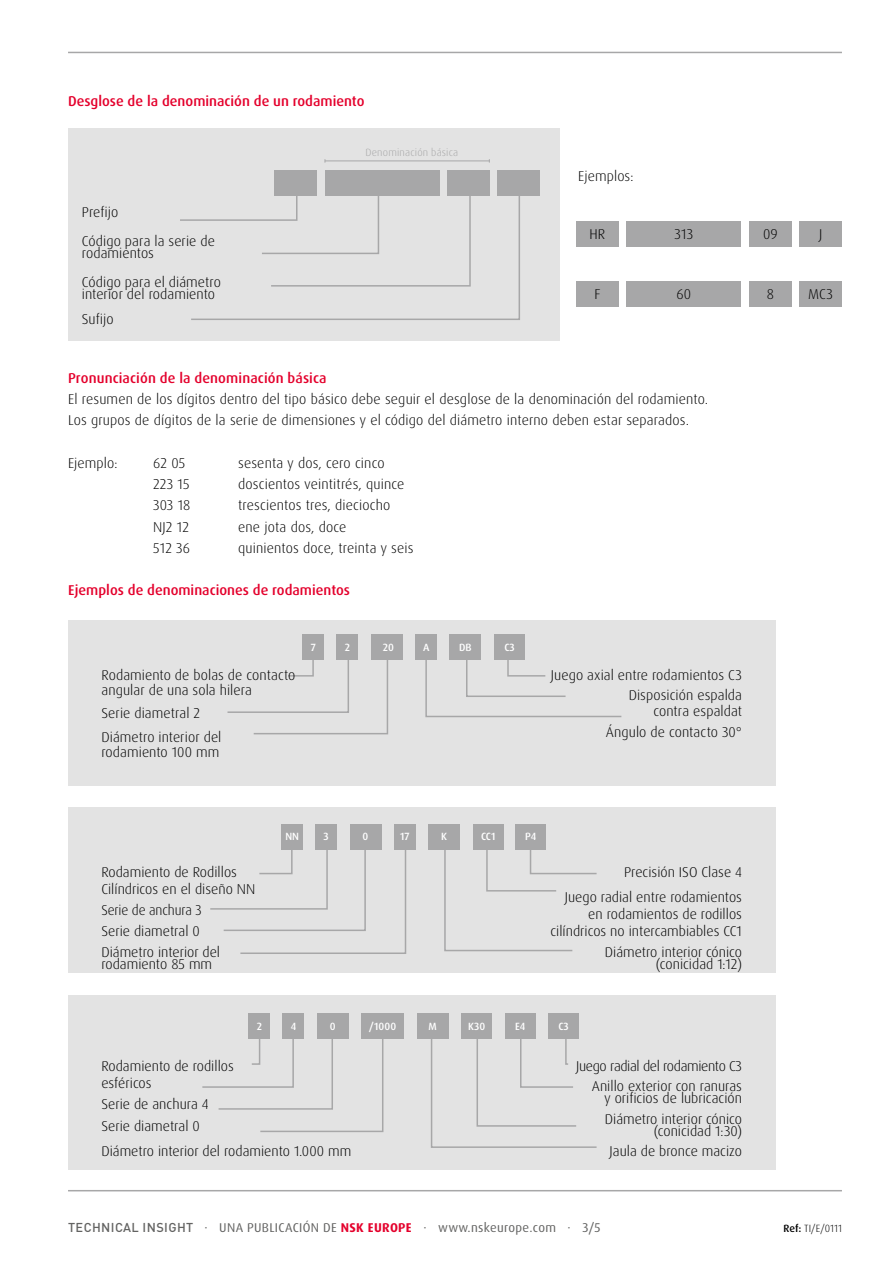
<style>
.page{position:relative;width:893px;height:1263px;background:#fff}
.page>*{position:absolute;margin:0;border:0;box-sizing:border-box;transform-origin:0 0}
.t1{font:300 14.25px/20.5px "Dax Pro";color:#000}
.t2{font:500 14.25px "Dax Pro";color:#e4002c}
.t3{font:300 14.25px/20.5px "Dax Pro";letter-spacing:-.025em;color:#000;text-align:right}
.t4{font:300 14.25px/21px "Dax Pro";color:#000;scale:.96 1}
.t5{font:12.75px "Dax Pro";letter-spacing:.025em;color:#636362}
.t6{font:500 10.5px "Dax Pro";color:#fff}
.t7{font:300 10.5px "Dax Pro";letter-spacing:.02em;color:#a7a7a8}
.t8{font:300 10.5px "Dax Pro";color:#000}
.s1{font-family:"DIN Pro";font-weight:500}
.s2{font-weight:700;color:#e4002c}
.s3{font-weight:500}
</style>
<div class="page">
<hr style="left:68px;top:1190px;width:774px;height:1px;background:#a7a7a8">
<div style="left:576px;top:221px;width:43px;height:26px;background:#a7a7a8"></div>
<div style="left:626px;top:221px;width:115px;height:26px;background:#a7a7a8"></div>
<div style="left:749px;top:221px;width:43px;height:26px;background:#a7a7a8"></div>
<div style="left:799px;top:221px;width:43px;height:26px;background:#a7a7a8"></div>
<div style="left:576px;top:281px;width:43px;height:26px;background:#a7a7a8"></div>
<div style="left:626px;top:281px;width:115px;height:26px;background:#a7a7a8"></div>
<div style="left:749px;top:281px;width:43px;height:26px;background:#a7a7a8"></div>
<div style="left:799px;top:281px;width:43px;height:26px;background:#a7a7a8"></div>
<div style="left:68px;top:128px;width:491px;height:213px;background:#e3e3e3"></div>
<hr style="left:325px;top:161px;width:164px;height:1px;background:#a7a7a8">
<svg style="left:180px;top:186px;width:340px;height:134px"></svg>
<div style="left:274px;top:170px;width:43px;height:26px;background:#a7a7a8"></div>
<div style="left:325px;top:170px;width:114px;height:26px;background:#a7a7a8"></div>
<div style="left:447px;top:170px;width:43px;height:26px;background:#a7a7a8"></div>
<div style="left:497px;top:170px;width:43px;height:26px;background:#a7a7a8"></div>
<hr style="left:68px;top:52px;width:774px;height:1px;background:#a7a7a8">
<div style="left:68px;top:620px;width:707px;height:165px;background:#e3e3e3"></div>
<svg style="left:227px;top:643px;width:162px;height:92px"></svg>
<svg style="left:425px;top:660px;width:197px;height:58px"></svg>
<div style="left:303px;top:635px;width:21px;height:25px;background:#a7a7a8"></div>
<div style="left:337px;top:635px;width:21px;height:25px;background:#a7a7a8"></div>
<div style="left:415px;top:635px;width:22px;height:25px;background:#a7a7a8"></div>
<div style="left:371px;top:635px;width:32px;height:25px;background:#a7a7a8"></div>
<div style="left:449px;top:635px;width:32px;height:25px;background:#a7a7a8"></div>
<div style="left:494px;top:635px;width:31px;height:25px;background:#a7a7a8"></div>
<div style="left:68px;top:995px;width:707px;height:174px;background:#e3e3e3"></div>
<svg style="left:202px;top:1031px;width:182px;height:101px"></svg>
<svg style="left:430px;top:1018px;width:167px;height:130px"></svg>
<div style="left:249px;top:1013px;width:21px;height:26px;background:#a7a7a8"></div>
<div style="left:283px;top:1013px;width:21px;height:26px;background:#a7a7a8"></div>
<div style="left:361px;top:1013px;width:43px;height:26px;background:#a7a7a8"></div>
<div style="left:317px;top:1013px;width:32px;height:26px;background:#a7a7a8"></div>
<div style="left:417px;top:1013px;width:32px;height:26px;background:#a7a7a8"></div>
<div style="left:461px;top:1013px;width:31px;height:26px;background:#a7a7a8"></div>
<div style="left:505px;top:1013px;width:30px;height:26px;background:#a7a7a8"></div>
<div style="left:548px;top:1013px;width:31px;height:26px;background:#a7a7a8"></div>
<div style="left:68px;top:807px;width:707px;height:166px;background:#e3e3e3"></div>
<div style="left:282px;top:824px;width:21px;height:25px;background:#a7a7a8"></div>
<div style="left:316px;top:824px;width:21px;height:25px;background:#a7a7a8"></div>
<div style="left:394px;top:824px;width:21px;height:25px;background:#a7a7a8"></div>
<div style="left:350px;top:824px;width:31px;height:25px;background:#a7a7a8"></div>
<div style="left:428px;top:824px;width:32px;height:25px;background:#a7a7a8"></div>
<div style="left:473px;top:824px;width:30px;height:25px;background:#a7a7a8"></div>
<div style="left:515px;top:824px;width:31px;height:25px;background:#a7a7a8"></div>
<svg style="left:443px;top:840px;width:154px;height:112px"></svg>
<svg style="left:210px;top:841px;width:197px;height:113px"></svg>
<p class="t2" style="left:68px;top:92px;width:298px">Desglose de la denominación de un rodamiento</p>
<p class="t1" style="left:82px;top:197px;width:135px;line-height:29px">Prefijo<br>Código para la serie de</p>
<p class="t1" style="left:82px;top:238px;width:141px;line-height:29px">rodamientos<br>Código para el diámetro</p>
<p class="t1" style="left:82px;top:282px;width:135px;line-height:24.8px">interior del rodamiento<br>Sufijo</p>
<p class="t7" style="left:365px;top:145px;width:94px">Denominación básica</p>
<p class="t1" style="left:578px;top:166px;width:57px">Ejemplos:</p>
<p class="t1" style="left:589px;top:224px;width:17px">HR</p>
<p class="t1" style="left:675px;top:224px;width:20px">313</p>
<p class="t1" style="left:763px;top:224px;width:16px">09</p>
<p class="t1" style="left:819px;top:224px;width:5px">J</p>
<p class="t1" style="left:594px;top:283px;width:8px">F</p>
<p class="t1" style="left:677px;top:283px;width:16px">60</p>
<p class="t1" style="left:767px;top:283px;width:9px">8</p>
<p class="t1" style="left:808px;top:283px;width:26px">MC3</p>
<p class="t2" style="left:68px;top:369px;width:260px">Pronunciación de la denominación básica</p>
<p class="t1" style="left:68px;top:388px;width:642px;line-height:21.3px">El resumen de los dígitos dentro del tipo básico debe seguir el desglose de la denominación del rodamiento.<br>Los grupos de dígitos de la serie de dimensiones y el código del diámetro interno deben estar separados.</p>
<p class="t1" style="left:68px;top:453px;width:51px">Ejemplo:</p>
<p class="t1" style="left:153px;top:453px;width:34px">62 05</p>
<p class="t1" style="left:238px;top:453px;width:148px">sesenta y dos, cero cinco</p>
<p class="t1" style="left:153px;top:474px;width:38px">223 15</p>
<p class="t1" style="left:238px;top:474px;width:168px">doscientos veintitrés, quince</p>
<p class="t1" style="left:153px;top:495px;width:39px">303 18</p>
<p class="t1" style="left:238px;top:495px;width:154px">trescientos tres, dieciocho</p>
<p class="t1" style="left:153px;top:516px;width:37px">NJ2 12</p>
<p class="t1" style="left:238px;top:516px;width:110px">ene jota dos, doce</p>
<p class="t1" style="left:153px;top:538px;width:38px">512 36</p>
<p class="t1" style="left:238px;top:538px;width:177px">quinientos doce, treinta y seis</p>
<p class="t2" style="left:68px;top:581px;width:283px">Ejemplos de denominaciones de rodamientos</p>
<p class="t1" style="left:101px;top:667px;width:196px;line-height:15px">Rodamiento de bolas de contacto angular de una sola hilera</p>
<p class="t1" style="left:101px;top:701px;width:121px;line-height:23.5px">Serie diametral 2<br>Diámetro interior del</p>
<p class="t1" style="left:101px;top:741px;width:119px">rodamiento 100 mm</p>
<p class="t6" style="left:311px;top:641px;width:7px">7</p>
<p class="t6" style="left:345px;top:641px;width:7px">2</p>
<p class="t6" style="left:383px;top:641px;width:13px">20</p>
<p class="t6" style="left:423px;top:641px;width:8px">A</p>
<p class="t6" style="left:459px;top:641px;width:14px">DB</p>
<p class="t6" style="left:504px;top:641px;width:12px">C3</p>
<p class="t1" style="left:551px;top:664px;width:193px;text-align:right">Juego axial entre rodamientos C3<br>Disposición espalda</p>
<p class="t1" style="left:606px;top:701px;width:138px;text-align:right">contra espaldat<br>Ángulo de contacto 30°</p>
<p class="t1" style="left:101px;top:863px;width:155px;line-height:17.1px">Rodamiento de Rodillos<br>Cilíndricos en el diseño NN</p>
<p class="t4" style="left:101px;top:900px;width:125px">Serie de anchura 3<br>Serie diametral 0<br>Diámetro interior del</p>
<p class="t1" style="left:101px;top:954px;width:112px">rodamiento 85 mm</p>
<p class="t6" style="left:285px;top:830px;width:15px">NN</p>
<p class="t6" style="left:324px;top:830px;width:7px">3</p>
<p class="t6" style="left:363px;top:830px;width:7px">0</p>
<p class="t6" style="left:400px;top:830px;width:11px">17</p>
<p class="t6" style="left:441px;top:830px;width:7px">K</p>
<p class="t6" style="left:481px;top:830px;width:16px">CC1</p>
<p class="t6" style="left:525px;top:830px;width:13px">P4</p>
<p class="t1" style="left:565px;top:859px;width:179px;line-height:25.7px;text-align:right">Precisión ISO Clase 4<br>Juego radial entre rodamientos</p>
<p class="t1" style="left:550px;top:906px;width:193px;line-height:17.1px;text-align:right">en rodamientos de rodillos cilíndricos no intercambiables CC1</p>
<p class="t1" style="left:605px;top:946px;width:139px;line-height:12px;text-align:right">Diámetro interior cónico (conicidad 1:12)</p>
<p class="t6" style="left:257px;top:1019px;width:7px">2</p>
<p class="t6" style="left:291px;top:1019px;width:7px">4</p>
<p class="t6" style="left:330px;top:1019px;width:7px">0</p>
<p class="t6" style="left:369px;top:1019px;width:28px">/1000</p>
<p class="t6" style="left:429px;top:1019px;width:10px">M</p>
<p class="t6" style="left:468px;top:1019px;width:19px">K30</p>
<p class="t6" style="left:515px;top:1019px;width:12px">E4</p>
<p class="t6" style="left:558px;top:1019px;width:12px">C3</p>
<p class="t1" style="left:101px;top:1057px;width:134px;line-height:17.1px">Rodamiento de rodillos esféricos</p>
<p class="t1" style="left:101px;top:1094px;width:109px;line-height:21.3px">Serie de anchura 4<br>Serie diametral 0</p>
<p class="t1" style="left:101px;top:1141px;width:251px">Diámetro interior del rodamiento 1.000 mm</p>
<p class="t3" style="left:576px;top:1055px;width:167px">Juego radial del rodamiento C3<br>Anillo exterior con ranuras</p>
<p class="t1" style="left:604px;top:1088px;width:139px">y orificios de lubricación<br>Diámetro interior cónico</p>
<p class="t1" style="left:610px;top:1121px;width:134px;text-align:right">(conicidad 1:30)<br>Jaula de bronce macizo</p>
<p class="t5" style="left:68px;top:1219px;width:534px"><span class="s1">TECHNICAL INSIGHT</span> · UNA PUBLICACIÓN DE <span class="s2">NSK EUROPE</span> · www.nskeurope.com · 3/5</p>
<p class="t8" style="left:784px;top:1221px;width:60px"><span class="s3">Ref:</span> TI/E/0111</p>
</div>
